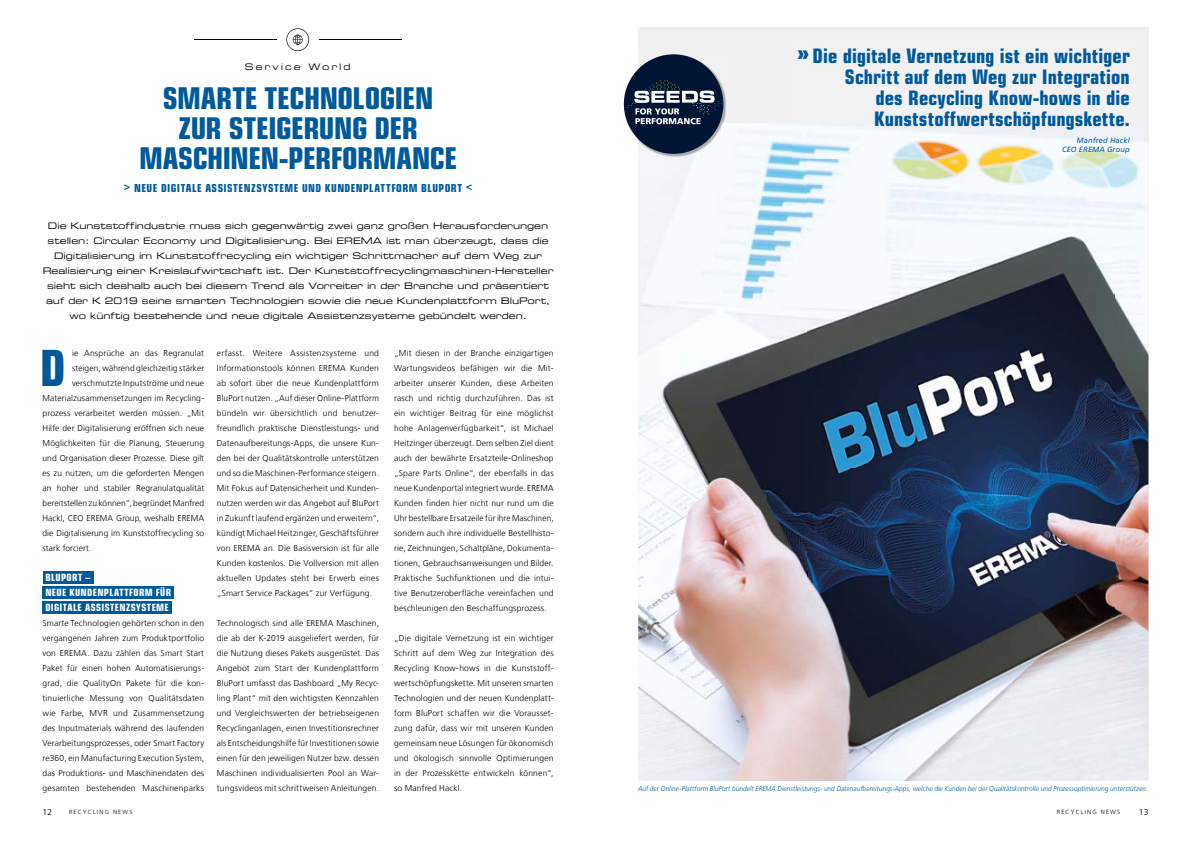
<style>
.page{position:relative;width:1191px;height:842px;background:#fff}
.page>*{position:absolute;margin:0;border:0;box-sizing:border-box;transform-origin:0 0}
.t1{font:700 condensed 49.9px "Eurostile";color:#00599a}
.t2{font:700 condensed 30px/30px "Eurostile";letter-spacing:-.02em;color:#00599a;text-align:center}
.t3{font:700 condensed 20px/21px "Eurostile";letter-spacing:.005em;color:#00599a;text-align:right}
.t4{font:700 condensed 11px "Eurostile";letter-spacing:.04em;color:#00599a}
.t5{font:700 condensed 10px/15px "Eurostile";letter-spacing:.04em;color:#fff}
.t6{font:9px/15px "Eurostile Extended Two";letter-spacing:-.005em;color:#000;text-align:center}
.t7{font:9px "Eurostile Extended Two";letter-spacing:.215em;color:#000}
.t8{font:300 8.5px/15px "Frutiger LT Com";letter-spacing:.015em;color:#000;text-align:justify}
.t9{font:italic 7.5px/9px "Frutiger LT Com";letter-spacing:.02em;color:#00599a;text-align:right}
.t10{font:italic 300 7px "Frutiger LT Com";letter-spacing:.015em;color:#00599a;scale:.92 1}
.t11{font:300 6px "Frutiger LT Com";letter-spacing:.2em;color:#000}
.s1{font-size:24px}
</style>
<div class="page">
<div style="left:638px;top:27px;width:510px;height:753px;background:#f0f0f0"></div>
<img style="left:638px;top:123px;width:170px;height:657px">
<img style="left:1114px;top:142px;width:34px;height:624px">
<img style="left:808px;top:159px;width:306px;height:621px">
<svg style="left:286px;top:28px;width:23px;height:23px"></svg>
<hr style="left:194px;top:39px;width:82px;height:1px;background:#000">
<hr style="left:319px;top:39px;width:82px;height:1px;background:#000">
<div style="left:43px;top:571px;width:50px;height:12px;background:#00599a"></div>
<div style="left:43px;top:586px;width:131px;height:12px;background:#00599a"></div>
<div style="left:43px;top:601px;width:129px;height:12px;background:#00599a"></div>
<img style="left:792px;top:123px;width:344px;height:36px">
<img style="left:638px;top:123px;width:87px;height:33px">
<svg style="left:623px;top:54px;width:101px;height:101px"></svg>
<p class="t7" style="left:245px;top:60px;width:107px">Service World</p>
<h2 class="t2" style="left:139px;top:83px;width:320px">SMARTE TECHNOLOGIEN<br>ZUR STEIGERUNG DER<br>MASCHINEN-PERFORMANCE</h2>
<p class="t4" style="left:124px;top:181px;width:350px">&gt; NEUE DIGITALE ASSISTENZSYSTEME UND KUNDENPLATTFORM BLUPORT &lt;</p>
<p class="t6" style="left:43px;top:218px;width:512px">Die Kunststoffindustrie muss sich gegenwärtig zwei ganz großen Herausforderungen stellen: Circular Economy und Digitalisierung. Bei EREMA ist man überzeugt, dass die Digitalisierung im Kunststoffrecycling ein wichtiger Schrittmacher auf dem Weg zur Realisierung einer Kreislauf wirtschaft ist. Der Kunststoffrecyclingmaschinen-Hersteller sieht sich deshalb auch bei diesem Trend als Vorreiter in der Branche und präsentiert auf der K 2019 seine smarten Technologien sowie die neue Kundenplattform BluPort, wo künftig bestehende und neue digitale Assistenzsysteme gebündelt werden.</p>
<p class="t8" style="left:217px;top:346px;width:164px">erfasst. Weitere Assistenzsysteme und Informationstools können EREMA Kunden ab sofort über die neue Kundenplattform BluPort nutzen. „Auf dieser Online-Plattform bündeln wir übersichtlich und benutzer&shy;freundlich praktische Dienstleistungs- und Datenaufbereitungs-Apps, die unsere Kun&shy;den bei der Qualitätskontrolle unterstützen und so die Maschinen-Performance steigern.<br>Mit Fokus auf Datensicherheit und Kunden&shy;nutzen werden wir das Angebot auf BluPort in Zukunft laufend ergänzen und erweitern“, kündigt Michael Heitzinger, Geschäftsführer von EREMA an. Die Basisversion ist für alle Kunden kostenlos. Die Vollversion mit allen aktuellen Updates steht bei Erwerb eines „Smart Service Packages“ zur Verfügung.</p>
<p class="t8" style="left:217px;top:616px;width:164px">Technologisch sind alle EREMA Maschinen, die ab der K-2019 ausgeliefert werden, für die Nutzung dieses Pakets ausgerüstet. Das Angebot zum Start der Kundenplattform BluPort umfasst das Dashboard „My Recyc&shy;ling Plant“ mit den wichtigsten Kennzahlen und Vergleichswerten der betriebseigenen Recyclinganlagen, einen Investitionsrechner als Entscheidungshilfe für Investitionen sowie einen für den jeweiligen Nutzer bzw. dessen Maschinen individualisierten Pool an War&shy;tungsvideos mit schrittweisen Anleitungen.</p>
<h1 class="t1" style="left:40px;top:338px;width:27px">D</h1>
<p class="t8" style="left:72px;top:346px;width:134px">ie Ansprüche an das Regranulat</p>
<p class="t8" style="left:394px;top:346px;width:161px">„Mit diesen in der Branche einzigartigen Wartungsvideos befähigen wir die Mit&shy;arbeiter unserer Kunden, diese Arbeiten rasch und richtig durchzuführen. Das ist ein wichtiger Beitrag für eine möglichst hohe Anlagenverfügbarkeit“, ist Michael Heitzinger überzeugt. Dem selben Ziel dient auch der bewährte Ersatzteile-Onlineshop „Spare Parts Online“, der ebenfalls in das neue Kundenportal integriert wurde. EREMA Kunden finden hier nicht nur rund um die Uhr bestellbare Ersatzeile für ihre Maschinen, sondern auch ihre individuelle Bestellhisto&shy;rie, Zeichnungen, Schaltpläne, Dokumenta&shy;tionen, Gebrauchsanweisungen und Bilder.<br>Praktische Suchfunktionen und die intui&shy;tive Benutzeroberfläche vereinfachen und beschleunigen den Beschaffungsprozess.</p>
<p class="t8" style="left:394px;top:631px;width:161px">„Die digitale Vernetzung ist ein wichtiger Schritt auf dem Weg zur Integration des Recycling Know-hows in die Kunststoff&shy;wertschöpfungskette. Mit unseren smarten Technologien und der neuen Kundenplatt&shy;form BluPort schaffen wir die Vorausset&shy;zung dafür, dass wir mit unseren Kunden gemeinsam neue Lösungen für ökonomisch und ökologisch sinnvolle Optimierungen in der Prozesskette entwickeln können“, so Manfred Hackl.</p>
<p class="t8" style="left:72px;top:361px;width:134px">steigen, während gleichzeitig stärker</p>
<p class="t8" style="left:72px;top:376px;width:134px">verschmutzte Inputströme und neue</p>
<p class="t8" style="left:43px;top:391px;width:163px">Materialzusammensetzungen im Recycling-</p>
<p class="t8" style="left:43px;top:406px;width:163px">prozess verarbeitet werden müssen. „Mit</p>
<p class="t8" style="left:43px;top:421px;width:163px">Hilfe der Digitalisierung eröffnen sich neue</p>
<p class="t8" style="left:43px;top:436px;width:163px">Möglichkeiten für die Planung, Steuerung</p>
<p class="t8" style="left:43px;top:451px;width:163px">und Organisation dieser Prozesse. Diese gilt</p>
<p class="t8" style="left:43px;top:466px;width:163px">es zu nutzen, um die geforderten Mengen</p>
<p class="t8" style="left:43px;top:481px;width:163px">an hoher und stabiler Regranulatqualität</p>
<p class="t8" style="left:43px;top:496px;width:163px">bereitstellen zu können“, begründet Manfred</p>
<p class="t8" style="left:43px;top:511px;width:163px">Hackl, CEO EREMA Group, weshalb EREMA</p>
<p class="t8" style="left:43px;top:526px;width:163px">die Digitalisierung im Kunststoffrecycling so</p>
<p class="t8" style="left:43px;top:541px;width:50px">stark forciert.</p>
<p class="t5" style="left:45px;top:570px;width:127px">BLUPORT –<br>NEUE KUNDEN PLATTFORM FÜR<br>DIGITALE ASSISTENZSYSTEME</p>
<p class="t8" style="left:43px;top:616px;width:163px">Smarte Technologien gehörten schon in den vergangenen Jahren zum Produktportfolio von EREMA. Dazu zählen das Smart Start Paket für einen hohen Automatisierungs&shy;grad, die QualityOn Pakete für die kon&shy;tinuierliche Messung von Qualitätsdaten wie Farbe, MVR und Zusammensetzung des Inputmaterials während des laufenden Verarbeitungsprozesses, oder Smart Factory re360, ein Manufacturing Execution System, das Produktions- und Maschinendaten des gesamten bestehenden Maschinenparks</p>
<h3 class="t3" style="left:797px;top:45px;width:334px"><span class="s1">»</span> Die digitale Vernetzung ist ein wichtiger Schritt auf dem Weg zur Integration<br>des Recycling Know-hows in die Kunststoffwertschöpfungskette.</h3>
<p class="t9" style="left:1062px;top:136px;width:69px">Manfred Hackl<br>CEO EREMA Group</p>
<p class="t10" style="left:638px;top:784px;width:555px">Auf der Online-Plattform BluPort bündelt EREMA Dienstleistungs- und Datenaufbereitungs-Apps, welche die Kunden bei der Qualitätskontrolle und Prozessoptimierung unterstützen.</p>
<p class="t8" style="left:43px;top:804px;width:11px">12</p>
<p class="t11" style="left:69px;top:808px;width:65px">RECYCLING NEWS</p>
<p class="t11" style="left:1056px;top:808px;width:65px">RECYCLING NEWS</p>
<p class="t8" style="left:1138px;top:804px;width:11px">13</p>
</div>
